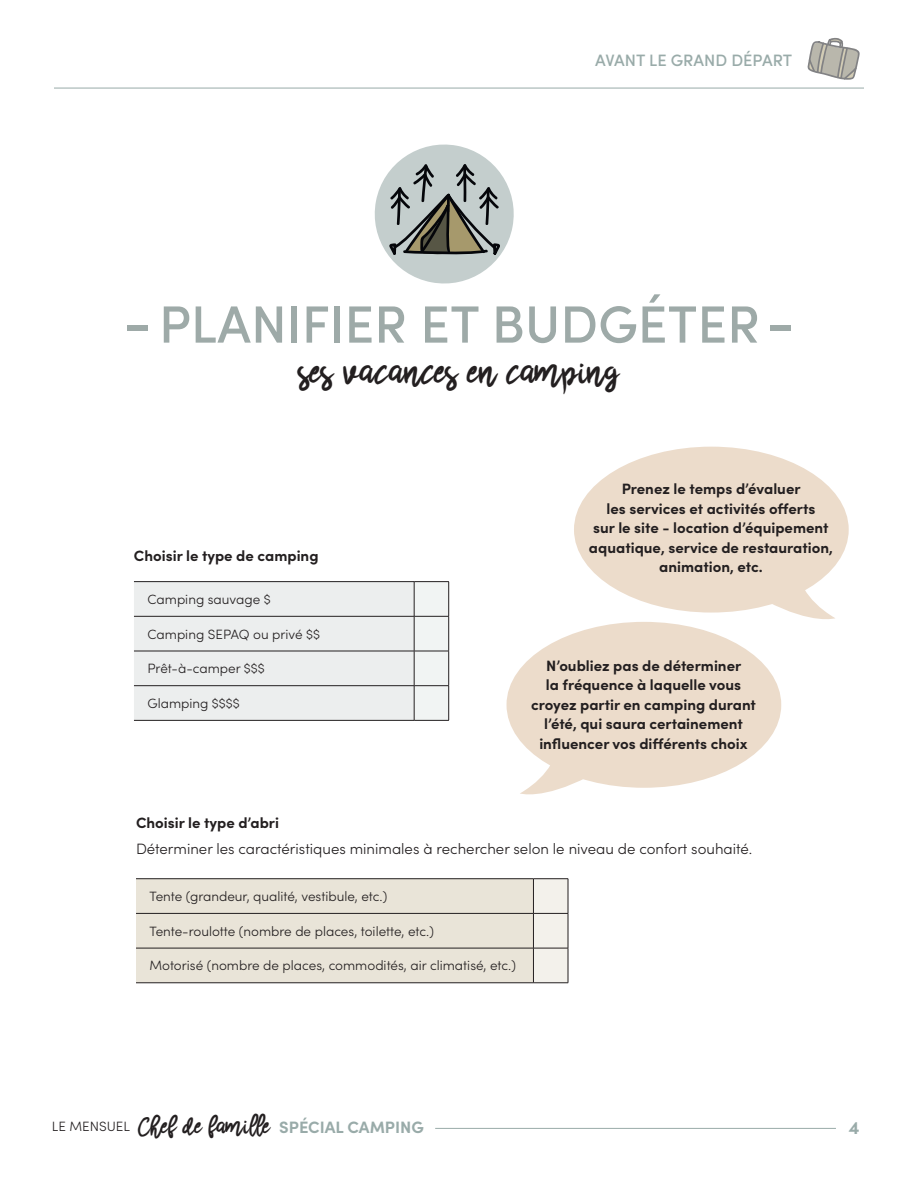
<style>
.page{position:relative;width:918px;height:1188px;background:#fff}
.page>*{position:absolute;margin:0;border:0;box-sizing:border-box;transform-origin:0 0}
.Titre{font:500 52.5px "Sofia Pro";color:#9eaaa8}
.t1{font:34.5px "Scrivimi";color:#231f20}
.t2{font:700 18px "Sofia Pro";color:#99aba9}
.t3{font:700 16.5px "Sofia Pro";color:#99aba9}
.t4{font:500 16.5px "Sofia Pro";color:#99aba9}
.t5{font:700 15px/19.5px "Sofia Pro";color:#231f20;text-align:center}
.t6{font:300 15px "Sofia Pro";color:#231f20}
.t7{font:300 13.5px "Sofia Pro";color:#231f20}
.s1{font-size:60px}
.s2{font-weight:300;font-size:13.5px;color:#231f20}
.s3{font-family:"Scrivimi";font-weight:400;font-size:22.5px;color:#231f20}
</style>
<div class="page">
<hr style="left:435px;top:1128px;width:401px;height:1px;background:#99aba9">
<hr style="left:54px;top:88px;width:810px;height:1px;background:#99aba9">
<svg style="left:807px;top:38px;width:53px;height:42px"></svg>
<svg style="left:374px;top:144px;width:140px;height:140px"></svg>
<div style="left:134px;top:582px;width:314px;height:138px;background:#eceeee"></div>
<hr style="left:134px;top:581px;width:280px;height:1px;background:#231f20">
<hr style="left:414px;top:581px;width:35px;height:1px;background:#231f20">
<hr style="left:414px;top:582px;width:1px;height:34px;background:#231f20">
<hr style="left:448px;top:582px;width:1px;height:34px;background:#231f20">
<hr style="left:134px;top:616px;width:280px;height:1px;background:#231f20">
<hr style="left:414px;top:616px;width:35px;height:1px;background:#231f20">
<hr style="left:414px;top:617px;width:1px;height:34px;background:#231f20">
<hr style="left:448px;top:617px;width:1px;height:34px;background:#231f20">
<hr style="left:134px;top:651px;width:280px;height:1px;background:#231f20">
<hr style="left:414px;top:651px;width:35px;height:1px;background:#231f20">
<hr style="left:414px;top:651px;width:1px;height:34px;background:#231f20">
<hr style="left:448px;top:651px;width:1px;height:34px;background:#231f20">
<hr style="left:134px;top:685px;width:280px;height:1px;background:#231f20">
<hr style="left:414px;top:685px;width:35px;height:1px;background:#231f20">
<hr style="left:414px;top:686px;width:1px;height:34px;background:#231f20">
<hr style="left:448px;top:686px;width:1px;height:34px;background:#231f20">
<hr style="left:134px;top:720px;width:280px;height:1px;background:#231f20">
<hr style="left:414px;top:720px;width:35px;height:1px;background:#231f20">
<svg style="left:136px;top:879px;width:432px;height:104px;background:#e6e1d6"></svg>
<hr style="left:136px;top:878px;width:397px;height:1px;background:#231f20">
<hr style="left:533px;top:878px;width:35px;height:1px;background:#231f20">
<hr style="left:533px;top:879px;width:1px;height:34px;background:#231f20">
<hr style="left:568px;top:879px;width:1px;height:34px;background:#231f20">
<hr style="left:136px;top:913px;width:397px;height:1px;background:#231f20">
<hr style="left:533px;top:913px;width:35px;height:1px;background:#231f20">
<hr style="left:533px;top:914px;width:1px;height:34px;background:#231f20">
<hr style="left:568px;top:914px;width:1px;height:34px;background:#231f20">
<hr style="left:136px;top:948px;width:397px;height:1px;background:#231f20">
<hr style="left:533px;top:948px;width:35px;height:1px;background:#231f20">
<hr style="left:533px;top:948px;width:1px;height:35px;background:#231f20">
<hr style="left:568px;top:948px;width:1px;height:35px;background:#231f20">
<hr style="left:136px;top:983px;width:397px;height:1px;background:#231f20">
<hr style="left:533px;top:983px;width:35px;height:1px;background:#231f20">
<div style="left:507px;top:622px;width:274px;height:166px;background:#ecdccb;border-radius:50%"></div>
<svg style="left:520px;top:751px;width:69px;height:44px"></svg>
<div style="left:574px;top:447px;width:275px;height:166px;background:#ecdccb;border-radius:50%"></div>
<svg style="left:766px;top:576px;width:69px;height:43px"></svg>
<p class="t4" style="left:595px;top:48px;width:199px">AVANT LE GRAND DÉPART</p>
<p class="Titre" style="left:123px;top:285px;width:674px"><span class="s1">-</span>PLANIFIER ET BUDGÉTER<span class="s1">-</span></p>
<p class="t1" style="left:298px;top:345px;width:323px">ses vacances en camping</p>
<p class="t5" style="left:134px;top:545px;width:186px">Choisir le type de camping</p>
<p class="t7" style="left:147px;top:589px;width:125px">Camping sauvage $</p>
<p class="t7" style="left:147px;top:624px;width:174px">Camping SEPAQ ou privé $$</p>
<p class="t7" style="left:147px;top:659px;width:119px">Prêt-à-camper $$$</p>
<p class="t7" style="left:147px;top:693px;width:94px">Glamping $$$$</p>
<p class="t5" style="left:589px;top:478px;width:245px">Prenez le temps d’évaluer<br>les services et activités offerts<br>sur le site - location d’équipement aquatique, service de restauration, animation, etc.</p>
<p class="t5" style="left:531px;top:654px;width:227px">N’oubliez pas de déterminer<br>la fréquence à laquelle vous croyez partir en camping durant l’été, qui saura certainement influencer vos différents choix</p>
<p class="t5" style="left:136px;top:812px;width:145px">Choisir le type d’abri</p>
<p class="t6" style="left:136px;top:838px;width:618px">Déterminer les caractéristiques minimales à rechercher selon le niveau de confort souhaité.</p>
<p class="t7" style="left:150px;top:887px;width:239px">Tente (grandeur, qualité, vestibule, etc.)</p>
<p class="t7" style="left:150px;top:921px;width:286px">Tente-roulotte (nombre de places, toilette, etc.)</p>
<p class="t7" style="left:150px;top:956px;width:368px">Motorisé (nombre de places, commodités, air climatisé, etc.)</p>
<p class="t3" style="left:52px;top:1114px;width:374px"><span class="s2">LE MENSUEL</span> <span class="s3">Chef de famille</span> SPÉCIAL CAMPING</p>
<p class="t2" style="left:849px;top:1113px;width:12px">4</p>
</div>
